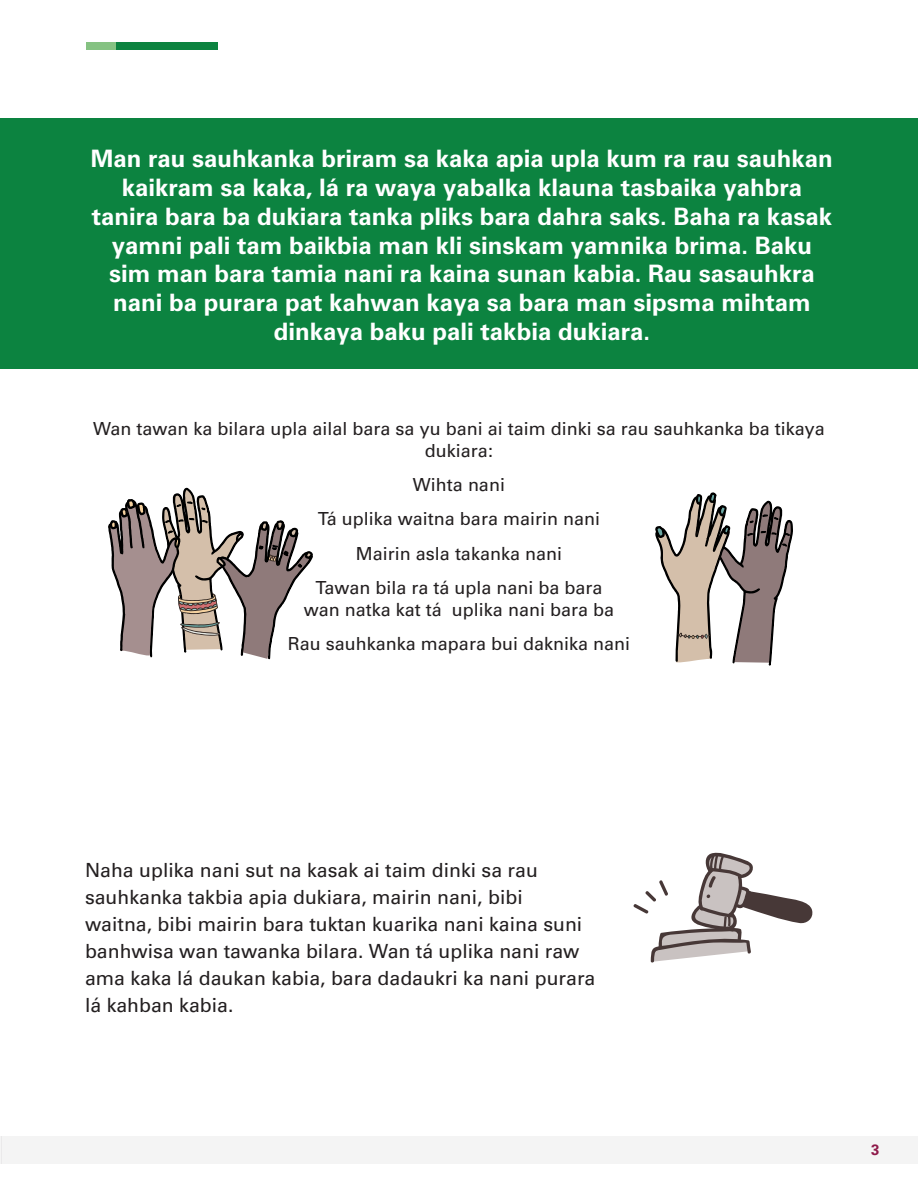
<style>
.page{position:relative;width:918px;height:1188px;background:#fff}
.page>*{position:absolute;margin:0;border:0;box-sizing:border-box;transform-origin:0 0}
.t1{font:24px/28.8px "Univers LT 65 Bd";color:#fff;text-align:center}
.t2{font:19.5px/27px "Univers LT 55 Rm";color:#231f20}
.t3{font:18px/21.6px "Univers LT 55 Rm";color:#231f20;text-align:center}
.t4{font:15px "Univers LT 65 Bd";color:#8f1a4a}
</style>
<div class="page">
<hr style="left:0;top:1136px;width:2px;height:28px;background:#231f20">
<div style="left:2px;top:1136px;width:916px;height:28px;background:#f4f4f4"></div>
<div style="left:87px;top:43px;width:30px;height:7px;background:#85c282"></div>
<div style="left:117px;top:43px;width:101px;height:7px;background:#0c8340"></div>
<svg style="left:655px;top:492px;width:138px;height:174px"></svg>
<svg style="left:108px;top:487px;width:205px;height:173px"></svg>
<svg style="left:0;top:1136px;width:1px;height:25px"></svg>
<div style="left:0;top:118px;width:918px;height:251px;background:#0c8340"></div>
<svg style="left:633px;top:852px;width:180px;height:111px"></svg>
<p class="t1" style="left:91px;top:145px;width:743px">Man rau sauhkanka briram sa kaka apia upla kum ra rau sauhkan kaikram sa kaka, lá ra waya yabalka klauna tasbaika yahbra tanira bara ba dukiara tanka pliks bara dahra saks. Baha ra kasak yamni pali tam baikbia man kli sinskam yamnika brima. Baku sim man bara tamia nani ra kaina sunan kabia. Rau sasauhkra nani ba purara pat kahwan kaya sa bara man sipsma mihtam dinkaya baku pali takbia dukiara.</p>
<p class="t3" style="left:93px;top:418px;width:733px">Wan tawan ka bilara upla ailal bara sa yu bani ai taim dinki sa rau sauhkanka ba tikaya dukiara:</p>
<p class="t3" style="left:413px;top:474px;width:94px">Wihta nani</p>
<p class="t3" style="left:318px;top:508px;width:284px">Tá uplika waitna bara mairin nani</p>
<p class="t3" style="left:356px;top:543px;width:208px">Mairin asla takanka nani</p>
<p class="t3" style="left:304px;top:577px;width:312px">Tawan bila ra tá upla nani ba bara wan natka kat tá uplika nani bara ba</p>
<p class="t3" style="left:288px;top:633px;width:344px">Rau sauhkanka mapara bui daknika nani</p>
<p class="t2" style="left:85px;top:857px;width:512px">Naha uplika nani sut na kasak ai taim dinki sa rau sauhkanka takbia apia dukiara, mairin nani, bibi<br>waitna, bibi mairin bara tuktan kuarika nani kaina suni banhwisa wan tawanka bilara. Wan tá uplika nani raw ama kaka lá daukan kabia, bara dadaukri ka nani purara lá kahban kabia.</p>
<p class="t4" style="left:871px;top:1141px;width:10px">3</p>
</div>
